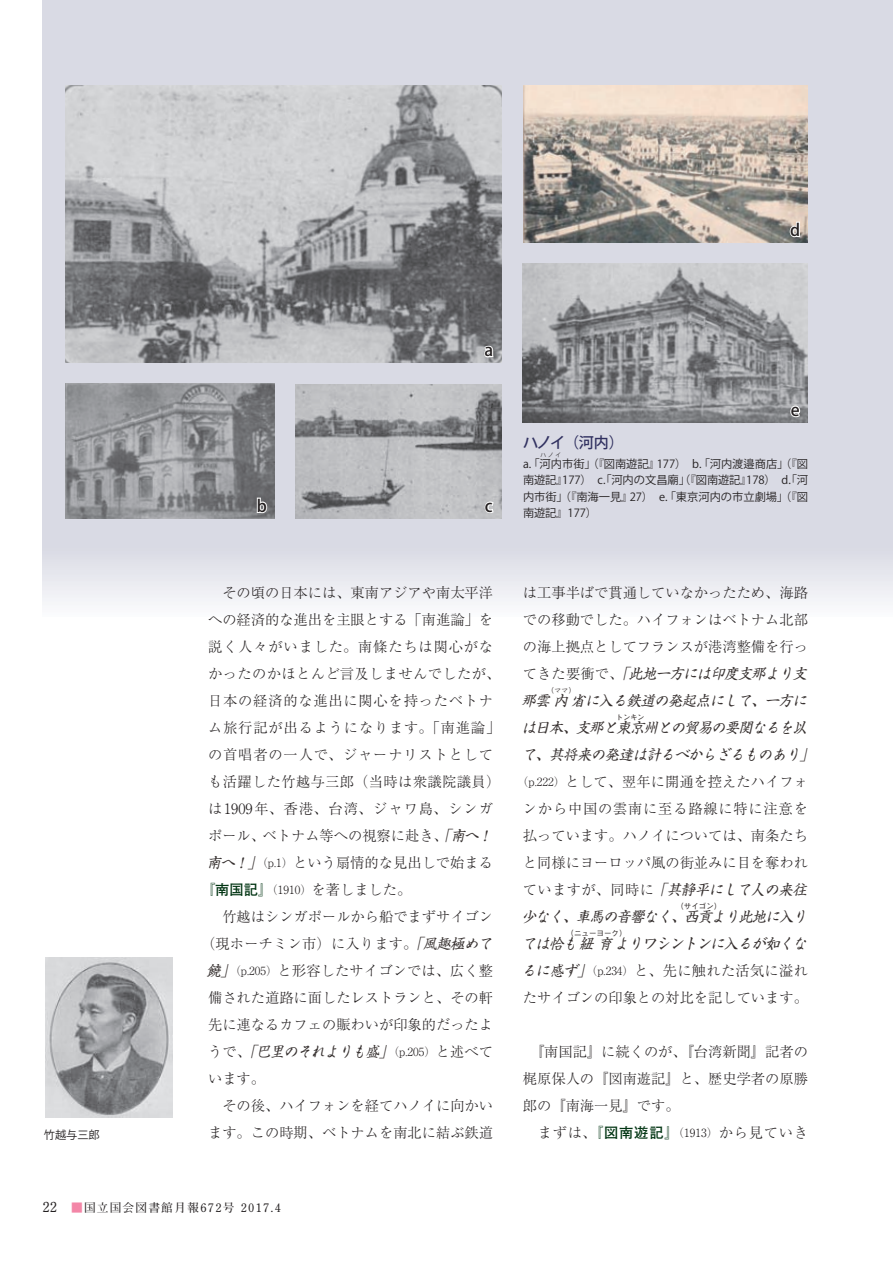
<style>
.page{position:relative;width:893px;height:1263px;background:#fff}
.page>*{position:absolute;margin:0;border:0;box-sizing:border-box;transform-origin:0 0}
.t1{font:500 16.5px "Koz Go Pro";color:#231f20}
.t2{font:500 15px "Koz Go Pro";color:#313160}
.t3{font:300 14.25px/27px "Ryumin Pro";color:#231f20}
.t4{font:italic 14.25px/27px "Shinsei Kai Pr 5 CBSK1";color:#352f2e}
.t5{font:300 14.25px "Ryumin Pro";letter-spacing:.06em;color:#231f20}
.t6{font:300 14.25px "Ryumin Pro";letter-spacing:.055em;color:#231f20}
.t7{font:300 14.25px "Ryumin Pro";letter-spacing:.03em;color:#231f20}
.t8{font:300 14.25px "Ryumin Pro";letter-spacing:.07em;color:#231f20}
.t9{font:700 11.7px "Futo Min A101 Pro";letter-spacing:.1em;color:#231f20}
.t10{font:11.25px/16.5px "Koz Go Pro";color:#231f20;text-align:justify}
.t11{font:500 7.5px "Gothic BBB Pro";color:#352f2e}
.t12{font:7.2px "Shinsei Kai Pr 5 CBSK1";color:#352f2e}
.t13{font:500 7.2px "Gothic BBB Pro";color:#352f2e}
.t14{font:5.7px "Koz Go Pro";color:#231f20}
.s1{font-family:"Ryumin Pro";font-weight:300;font-style:normal;color:#231f20}
.s2{font-family:"Shinsei Kai Pr 5 CBSK1";font-weight:400;font-style:italic;color:#352f2e}
.s3{font-size:11.25px}
.s4{font-family:"Futo Go B101 Pro";font-weight:700;color:#013412}
.s5{font-family:"Ryumin Pro";font-weight:300;font-style:normal;font-size:11.25px;color:#231f20}
.s6{font-size:13.8px}
.s7{color:#f386a7}
</style>
<div class="page">
<svg style="left:43px;top:0;width:850px;height:602px;background:#dadbe5"></svg>
<img style="left:66px;top:85px;width:436px;height:278px">
<img style="left:523px;top:264px;width:285px;height:158px">
<img style="left:66px;top:384px;width:208px;height:134px">
<img style="left:523px;top:85px;width:285px;height:157px">
<img style="left:45px;top:957px;width:127px;height:160px">
<img style="left:296px;top:384px;width:206px;height:134px">
<svg style="left:484px;top:346px;width:9px;height:11px"></svg>
<svg style="left:257px;top:498px;width:10px;height:15px"></svg>
<svg style="left:485px;top:501px;width:9px;height:12px"></svg>
<svg style="left:790px;top:222px;width:10px;height:15px"></svg>
<svg style="left:790px;top:406px;width:10px;height:11px"></svg>
<p class="t1" style="left:790px;top:219px;width:12px">d</p>
<p class="t1" style="left:484px;top:339px;width:10px">a</p>
<p class="t1" style="left:257px;top:495px;width:12px">b</p>
<p class="t1" style="left:485px;top:495px;width:9px">c</p>
<p class="t1" style="left:791px;top:399px;width:10px">e</p>
<p class="t2" style="left:523px;top:433px;width:102px">ハノイ（河内）</p>
<p class="t10" style="left:523px;top:455px;width:286px">a.「河内市街」（『図南遊記』177）　b.「河内渡邉商店」（『図</p>
<p class="t14" style="left:540px;top:451px;width:22px">ハノイ</p>
<p class="t10" style="left:523px;top:472px;width:286px">南遊記』177）　c.「河内の文昌廟」（『図南遊記』178）　d.「河内市街」（『南海一見』27）　e.「東京河内の市立劇場」（『図南遊記』177）</p>
<p class="t3" style="left:523px;top:578px;width:287px;text-align:justify">は工事半ばで貫通していなかったため、海路での移動でした。ハイフォンはベトナム北部の海上拠点としてフランスが港湾整備を行っ</p>
<p class="t4" style="left:522px;top:660px;width:291px"><span class="s1">てきた要衝で、</span>「此地一方には印度支那より支那雲内省に入る鉄道の発起点にして、一方に</p>
<p class="t3" style="left:208px;top:578px;width:287px">　その頃の日本には、東南アジアや南太平洋</p>
<p class="t3" style="left:208px;top:605px;width:287px">への経済的な進出を主眼とする「南進論」を</p>
<p class="t5" style="left:208px;top:636px;width:287px">説く人々がいました。南條たちは関心がな</p>
<p class="t7" style="left:208px;top:663px;width:294px">かったのかほとんど言及しませんでしたが、</p>
<p class="t6" style="left:208px;top:690px;width:286px">日本の経済的な進出に関心を持ったベトナ</p>
<p class="t5" style="left:208px;top:717px;width:294px">ム旅行記が出るようになります。「南進論」</p>
<p class="t5" style="left:208px;top:744px;width:287px">の首唱者の一人で、ジャーナリストとして</p>
<p class="t7" style="left:208px;top:771px;width:294px">も活躍した竹越与三郎（当時は衆議院議員）</p>
<p class="t8" style="left:208px;top:798px;width:286px">は1909年、香港、台湾、ジャワ島、シンガ</p>
<p class="t3" style="left:208px;top:821px;width:303px">ポール、ベトナム等への視察に赴き、<span class="s2">「南へ！　</span></p>
<p class="t3" style="left:207px;top:848px;width:288px"><span class="s2">南へ！」</span><span class="s3">（p.1）</span>という扇情的な見出しで始まる</p>
<p class="t3" style="left:201px;top:875px;width:212px"><span class="s4">『南国記』</span><span class="s3">（1910）</span>を著しました。</p>
<p class="t3" style="left:208px;top:902px;width:286px">　竹越はシンガポールから船でまずサイゴン</p>
<p class="t3" style="left:201px;top:929px;width:297px">（現ホーチミン市）に入ります。<span class="s2">「風趣極めて</span></p>
<p class="t3" style="left:207px;top:956px;width:288px"><span class="s2">饒」</span><span class="s3">（p.205）</span>と形容したサイゴンでは、広く整</p>
<p class="t3" style="left:208px;top:983px;width:287px">備された道路に面したレストランと、その軒</p>
<p class="t3" style="left:208px;top:1010px;width:287px">先に連なるカフェの賑わいが印象的だったよ</p>
<p class="t4" style="left:208px;top:1038px;width:286px"><span class="s1">うで、</span>「巴里のそれよりも盛」<span class="s5">（p.205）</span><span class="s1">と述べて</span></p>
<p class="t3" style="left:208px;top:1064px;width:287px">います。<br>　その後、ハイフォンを経てハノイに向かいます。この時期、ベトナムを南北に結ぶ鉄道</p>
<p class="t12" style="left:547px;top:685px;width:30px">（ママ）</p>
<p class="t4" style="left:522px;top:714px;width:115px">は日本、支那と東</p>
<p class="t13" style="left:616px;top:711px;width:30px">トンキン</p>
<p class="t4" style="left:522px;top:714px;width:298px;text-indent:108px">京州との貿易の要関なるを以て、其将来の発達は計るべからざるものあり」</p>
<p class="t3" style="left:517px;top:767px;width:292px;text-align:center"><span class="s3">（p.222）</span>として、翌年に開通を控えたハイフォンから中国の雲南に至る路線に特に注意を払っています。ハノイについては、南条たちと同様にヨーロッパ風の街並みに目を奪われ</p>
<p class="t4" style="left:522px;top:876px;width:291px"><span class="s1">ていますが、同時に</span>「其静平にして人の来往少なく、車馬の音響なく、西</p>
<p class="t11" style="left:676px;top:900px;width:46px">（サイゴン）</p>
<p class="t4" style="left:522px;top:903px;width:291px;text-align:right">貢より此地に入り<br>ては恰も紐育よりワシントンに入るが如くな</p>
<p class="t11" style="left:567px;top:927px;width:61px">（ニューヨーク）</p>
<p class="t3" style="left:522px;top:956px;width:288px"><span class="s2">るに感ず」</span><span class="s3">（p.234）</span>と、先に触れた活気に溢れたサイゴンの印象との対比を記しています。</p>
<p class="t3" style="left:523px;top:1037px;width:286px;text-align:justify">　『南国記』に続くのが、『台湾新聞』記者の梶原保人の『図南遊記』と、歴史学者の原勝郎の『南海一見』です。</p>
<p class="t10" style="left:44px;top:1127px;width:57px">竹越与三郎</p>
<p class="t6" style="left:523px;top:1122px;width:287px">　まずは、<span class="s4">『図南遊記』</span><span class="s3">（1913）</span>から見ていき</p>
<p class="t9" style="left:43px;top:1198px;width:240px"><span class="s6">22　</span><span class="s7">■</span>国立国会図書館月報672号 2017.4</p>
</div>
